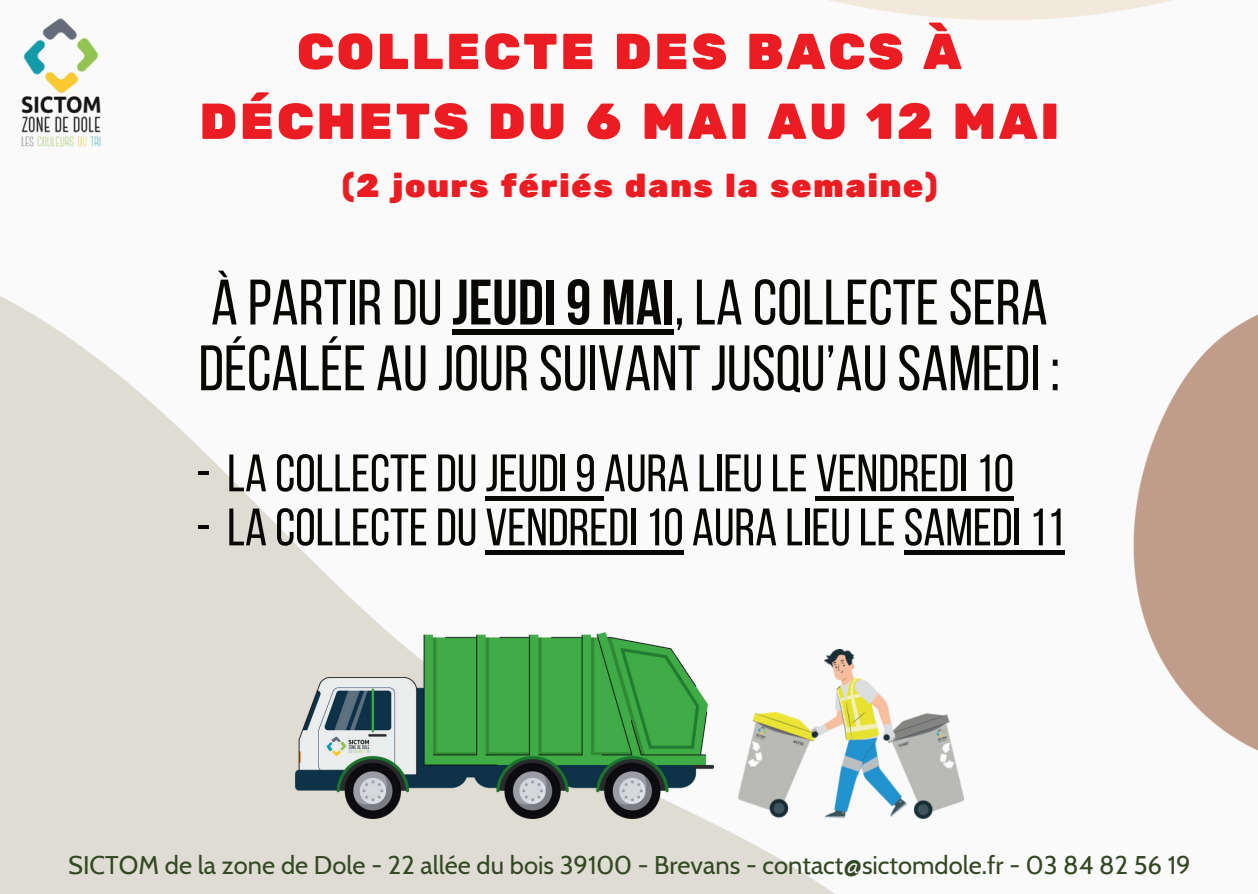
<style>
.page{position:relative;width:1258px;height:894px;background:#fff}
.page>*{position:absolute;margin:0;border:0;box-sizing:border-box;transform-origin:0 0}
.t1{font:63.9px/65.7px "Bebas Neue";color:#080704}
.t2{font:52.5px "Bebas Neue";color:#080704}
.t3{font:50.4px/69.6px "Rubik One";letter-spacing:.04em;color:#eb1d23;text-align:center}
.t4{font:32.4px "Rubik One";letter-spacing:.04em;color:#eb1d23}
.t5{font:25.5px "Cabin";color:#344824}
.s1{font-weight:700}
</style>
<div class="page">
<img style="left:0;top:0;width:1258px;height:893px">
<img style="left:0;top:0;width:122px;height:164px">
<img style="left:295px;top:632px;width:419px;height:186px">
<img style="left:738px;top:649px;width:225px;height:169px">
<div style="left:452px;top:329px;width:222px;height:5px;background:#080704"></div>
<div style="left:485px;top:495px;width:119px;height:5px;background:#080704"></div>
<div style="left:816px;top:495px;width:198px;height:5px;background:#080704"></div>
<div style="left:485px;top:549px;width:199px;height:5px;background:#080704"></div>
<div style="left:904px;top:549px;width:160px;height:5px;background:#080704"></div>
<p class="t3" style="left:199px;top:18px;width:862px">COLLECTE DES BACS À<br>DÉCHETS DU 6 MAI AU 12 MAI</p>
<p class="t4" style="left:341px;top:167px;width:598px">(2 jours fériés dans la semaine)</p>
<p class="t1" style="left:199px;top:269px;width:863px">À PARTIR DU <span class="s1">JEUDI 9 MAI</span>, LA COLLECTE SERA<br>DÉCALÉE AU JOUR SUIVANT JUSQU’AU SAMEDI :</p>
<p class="t2" style="left:197px;top:444px;width:818px">- LA COLLECTE DU JEUDI 9 AURA LIEU LE VENDREDI 10</p>
<p class="t2" style="left:197px;top:498px;width:869px">- LA COLLECTE DU VENDREDI 10 AURA LIEU LE SAMEDI 11</p>
<p class="t5" style="left:68px;top:845px;width:1124px">SICTOM de la zone de Dole - 22 allée du bois 39100 - Brevans - contact@sictomdole.fr - 03 84 82 56 19</p>
</div>
